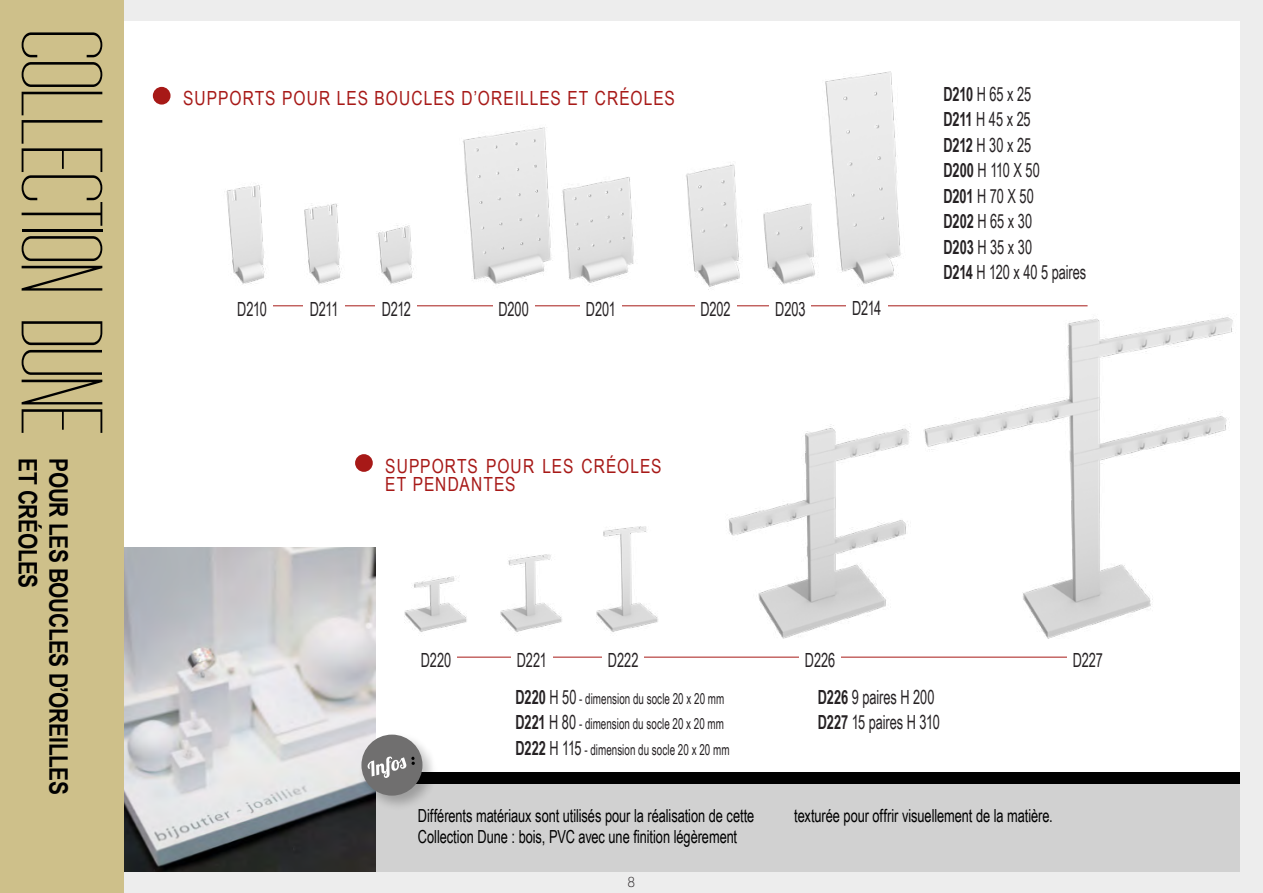
<style>
.page{position:relative;width:1263px;height:893px;background:#ededed}
.page>*{position:absolute;margin:0;border:0;box-sizing:border-box;transform-origin:0 0}
.t1{font:117px "Tall Films Expanded";letter-spacing:-.06em;color:#000}
.t2{font:700 25.5px "Arial Narrow";letter-spacing:-.02em;color:#000}
.t3{font:19.5px/25.5px "Arial Narrow";letter-spacing:-.01em;color:#262224;scale:.8 1}
.t4{font:19.5px/18.1px "Arial Narrow";letter-spacing:.055em;color:#a71917}
.t5{font:18px/21.6px "Arial Narrow";letter-spacing:-.005em;color:#000;scale:.87 1}
.t6{font:15px/25.5px "Arial Narrow";letter-spacing:.005em;color:#262224;scale:.8 1}
.t7{font:13.95px "Letter Gothic Std";color:#262224}
.s1{font-weight:700}
.s2{font-weight:700;font-size:19.5px}
.s3{font-size:19.5px}
</style>
<div class="page">
<div style="left:21px;top:21px;width:1221px;height:851px;background:#fff"></div>
<img style="left:404px;top:576px;width:63px;height:56px">
<img style="left:596px;top:526px;width:62px;height:106px">
<img style="left:500px;top:554px;width:62px;height:78px">
<div style="left:153px;top:87px;width:18px;height:18px;background:#a71917;border-radius:50%"></div>
<div style="left:351px;top:772px;width:891px;height:100px;background:#d1d1d1"></div>
<div style="left:351px;top:772px;width:891px;height:12px;background:#000"></div>
<hr style="left:432px;top:657px;width:664px;height:1px;background:#a71917">
<div style="left:415px;top:653px;width:42px;height:20px;background:#fff"></div>
<div style="left:602px;top:653px;width:42px;height:20px;background:#fff"></div>
<div style="left:511px;top:653px;width:42px;height:20px;background:#fff"></div>
<div style="left:799px;top:653px;width:42px;height:20px;background:#fff"></div>
<div style="left:1067px;top:653px;width:42px;height:20px;background:#fff"></div>
<img style="left:123px;top:547px;width:253px;height:325px">
<div style="left:355px;top:454px;width:18px;height:18px;background:#a71917;border-radius:50%"></div>
<div style="left:358px;top:731px;width:81px;height:80px;background:#000;opacity:.25"></div>
<div style="left:361px;top:735px;width:61px;height:61px;background:#706f6f;border-radius:50%"></div>
<svg style="left:367px;top:756px;width:48px;height:22px"></svg>
<img style="left:728px;top:424px;width:182px;height:215px">
<div style="left:1240px;top:0;width:23px;height:893px;background:#ededed"></div>
<div style="left:0;top:0;width:123px;height:893px;background:#cec08a"></div>
<img style="left:923px;top:317px;width:310px;height:322px">
<img style="left:226px;top:183px;width:40px;height:102px">
<img style="left:304px;top:203px;width:38px;height:82px">
<img style="left:376px;top:225px;width:38px;height:60px">
<img style="left:463px;top:127px;width:90px;height:157px">
<img style="left:562px;top:177px;width:72px;height:108px">
<img style="left:686px;top:164px;width:54px;height:126px">
<img style="left:825px;top:71px;width:76px;height:213px">
<hr style="left:241px;top:305px;width:846px;height:1px;background:#a71917">
<div style="left:231px;top:301px;width:42px;height:20px;background:#fff"></div>
<div style="left:303px;top:301px;width:42px;height:20px;background:#fff"></div>
<div style="left:376px;top:301px;width:41px;height:20px;background:#fff"></div>
<div style="left:695px;top:301px;width:41px;height:20px;background:#fff"></div>
<div style="left:770px;top:301px;width:41px;height:20px;background:#fff"></div>
<div style="left:493px;top:301px;width:41px;height:20px;background:#fff"></div>
<div style="left:580px;top:301px;width:42px;height:20px;background:#fff"></div>
<div style="left:846px;top:300px;width:41px;height:16px;background:#fff"></div>
<img style="left:763px;top:162px;width:66px;height:123px">
<h1 class="t1" style="left:115px;top:27px;width:414px;rotate:90deg">COLLECTION DUNE</h1>
<h2 class="t2" style="left:47px;top:458px;width:132px;rotate:90deg">ET CRÉOLES</h2>
<h2 class="t2" style="left:78px;top:458px;width:338px;rotate:90deg">POUR LES BOUCLES D’OREILLES</h2>
<p class="t4" style="left:183px;top:88px;width:493px">SUPPORTS POUR LES BOUCLES D’OREILLES ET CRÉOLES</p>
<p class="t3" style="left:237px;top:295px;width:38px">D210</p>
<p class="t3" style="left:310px;top:295px;width:37px">D211</p>
<p class="t3" style="left:382px;top:295px;width:38px">D212</p>
<p class="t3" style="left:498px;top:295px;width:40px">D200</p>
<p class="t3" style="left:586px;top:295px;width:39px">D201</p>
<p class="t3" style="left:700px;top:295px;width:39px">D202</p>
<p class="t3" style="left:775px;top:295px;width:39px">D203</p>
<p class="t3" style="left:852px;top:294px;width:38px">D214</p>
<p class="t4" style="left:385px;top:456px;width:278px">SUPPORTS POUR LES CRÉOLES<br>ET PENDANTES</p>
<p class="t3" style="left:943px;top:80px;width:180px"><span class="s1">D210</span> H 65 x 25<br><span class="s1">D211</span> H 45 x 25<br><span class="s1">D212</span> H 30 x 25<br><span class="s1">D200</span> H 110 X 50<br><span class="s1">D201</span> H 70 X 50<br><span class="s1">D202</span> H 65 x 30<br><span class="s1">D203</span> H 35 x 30<br><span class="s1">D214</span> H 120 x 40 5 paires</p>
<p class="t3" style="left:421px;top:646px;width:39px">D220</p>
<p class="t3" style="left:517px;top:646px;width:39px">D221</p>
<p class="t3" style="left:608px;top:646px;width:40px">D222</p>
<p class="t3" style="left:805px;top:646px;width:40px">D226</p>
<p class="t3" style="left:1073px;top:646px;width:39px">D227</p>
<p class="t6" style="left:515px;top:685px;width:269px"><span class="s2">D220</span> <span class="s3">H 50</span> - dimension du socle 20 x 20 mm<br><span class="s2">D221</span> <span class="s3">H 80</span> - dimension du socle 20 x 20 mm<br><span class="s2">D222</span> <span class="s3">H 115</span> - dimension du socle 20 x 20 mm</p>
<p class="t3" style="left:818px;top:683px;width:154px"><span class="s1">D226</span> 9 paires H 200<br><span class="s1">D227</span> 15 paires H 310</p>
<p class="t5" style="left:418px;top:804px;width:388px">Différents matériaux sont utilisés pour la réalisation de cette<br>Collection Dune : bois, PVC avec une finition légèrement</p>
<p class="t5" style="left:794px;top:804px;width:299px">texturée pour offrir visuellement de la matière.</p>
<p class="t7" style="left:627px;top:874px;width:10px">8</p>
</div>
